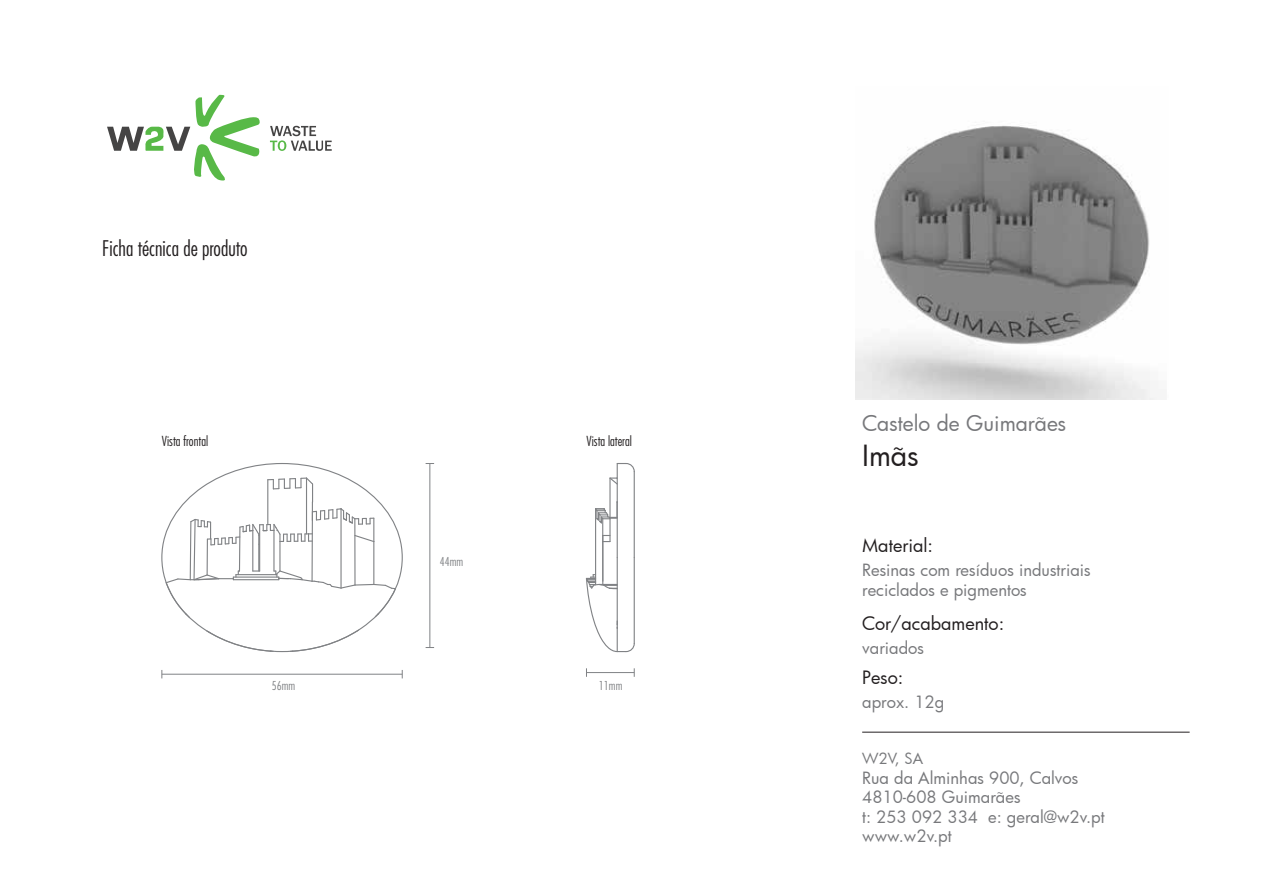
<style>
.page{position:relative;width:1263px;height:893px;background:#fff}
.page>*{position:absolute;margin:0;border:0;box-sizing:border-box;transform-origin:0 0}
.t1{font:28.5px "Futura";color:#231f20}
.t2{font:300 condensed 21px "Futura Std";color:#231f20}
.t3{font:21px "Futura";color:#77787b}
.t4{font:18px "Futura";color:#231f20}
.t5{font:16.5px/19.5px "Futura";color:#77787b}
.t6{font:15px "Futura";color:#77787b}
.t7{font:300 condensed 13.5px "Futura Std";color:#231f20}
.t8{font:300 condensed 12px "Futura Std";color:#808285}
</style>
<div class="page">
<hr style="left:162px;top:674px;width:240px;height:1px;background:#808285">
<hr style="left:586px;top:672px;width:48px;height:1px;background:#808285">
<hr style="left:430px;top:463px;width:1px;height:184px;background:#808285">
<hr style="left:862px;top:732px;width:327px;height:1px;background:#231f20">
<svg style="left:107px;top:94px;width:153px;height:87px"></svg>
<svg style="left:270px;top:126px;width:62px;height:25px"></svg>
<img style="left:855px;top:125px;width:302px;height:274px">
<hr style="left:595px;top:509px;width:1px;height:76px;background:#808285">
<hr style="left:602px;top:519px;width:1px;height:62px;background:#808285">
<hr style="left:609px;top:478px;width:2px;height:39px;background:#808285">
<svg style="left:603px;top:535px;width:6px;height:7px"></svg>
<hr style="left:609px;top:518px;width:2px;height:24px;background:#808285">
<svg style="left:595px;top:501px;width:22px;height:23px"></svg>
<hr style="left:617px;top:557px;width:1px;height:64px;background:#808285">
<hr style="left:617px;top:463px;width:1px;height:94px;background:#808285">
<hr style="left:634px;top:472px;width:1px;height:85px;background:#808285">
<hr style="left:634px;top:557px;width:1px;height:86px;background:#808285">
<svg style="left:609px;top:463px;width:26px;height:23px"></svg>
<svg style="left:585px;top:574px;width:50px;height:79px"></svg>
<svg style="left:161px;top:463px;width:242px;height:190px"></svg>
<svg style="left:205px;top:629px;width:69px;height:23px"></svg>
<svg style="left:289px;top:628px;width:71px;height:24px"></svg>
<svg style="left:165px;top:476px;width:232px;height:143px"></svg>
<p class="t2" style="left:102px;top:236px;width:147px">Ficha técnica de produto</p>
<p class="t7" style="left:162px;top:433px;width:48px">Vista frontal</p>
<p class="t7" style="left:586px;top:433px;width:47px">Vista lateral</p>
<p class="t8" style="left:440px;top:555px;width:25px">44mm</p>
<p class="t8" style="left:272px;top:679px;width:25px">56mm</p>
<p class="t8" style="left:599px;top:679px;width:25px">11mm</p>
<p class="t3" style="left:862px;top:409px;width:206px">Castelo de Guimarães</p>
<h1 class="t1" style="left:862px;top:436px;width:58px">Imãs</h1>
<p class="t4" style="left:862px;top:533px;width:72px">Material:</p>
<p class="t5" style="left:862px;top:559px;width:230px">Resinas com resíduos industriais reciclados e pigmentos</p>
<p class="t4" style="left:862px;top:611px;width:144px">Cor/acabamento:</p>
<p class="t5" style="left:862px;top:638px;width:63px">variados</p>
<p class="t4" style="left:862px;top:665px;width:43px">Peso:</p>
<p class="t5" style="left:862px;top:692px;width:84px">aprox. 12g</p>
<p class="t6" style="left:862px;top:748px;width:63px">W2V, SA</p>
<p class="t5" style="left:862px;top:767px;width:244px">Rua da Alminhas 900, Calvos<br>4810-608 Guimarães<br>t: 253 092 334 e: geral@w2v.pt www.w2v.pt</p>
</div>
